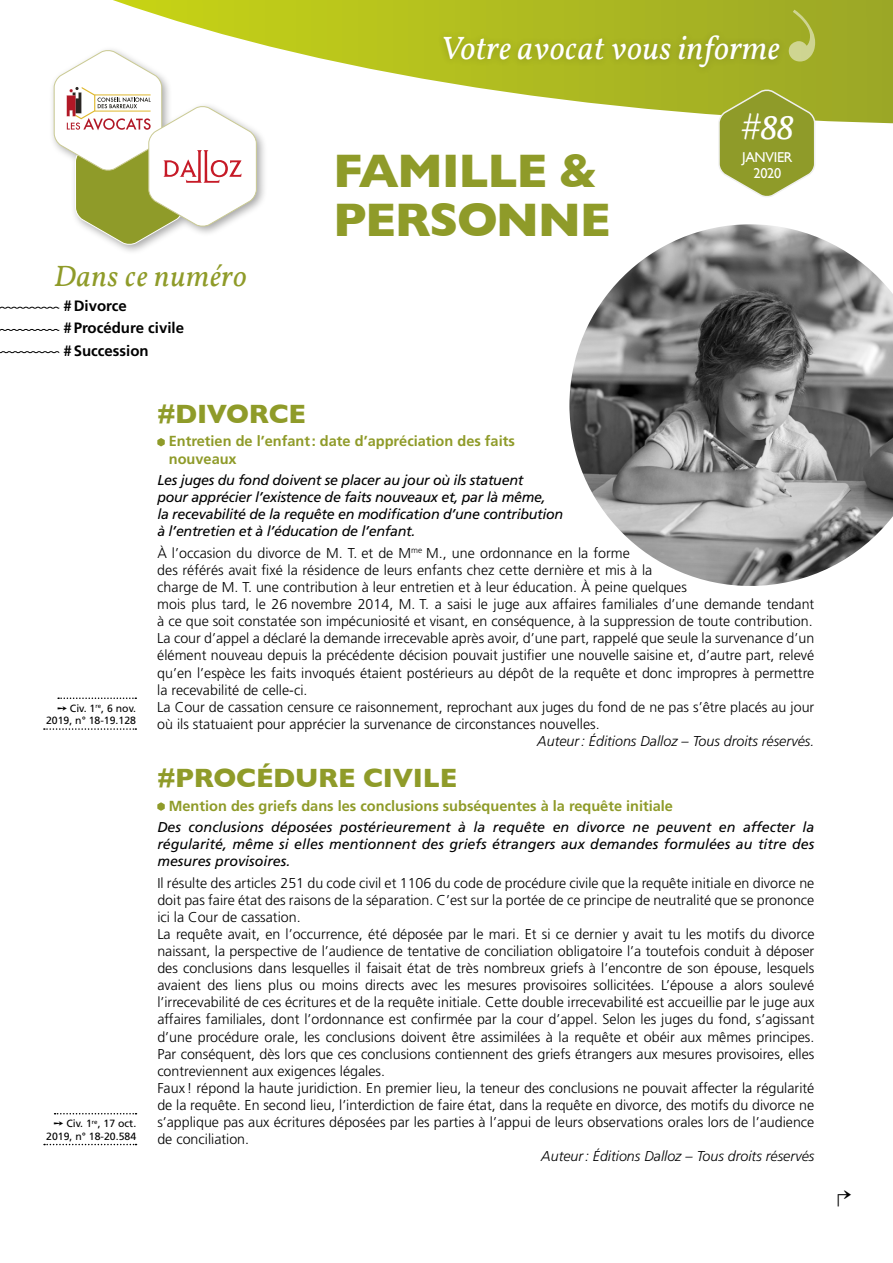
<style>
.page{position:relative;width:893px;height:1263px;background:#fff}
.page>*{position:absolute;margin:0;border:0;box-sizing:border-box;transform-origin:0 0}
.t1{font:700 48px/49.5px "Gill Sans";letter-spacing:-.03em;color:#8f9b29}
.t2{font:italic 36px "Vollkorn";color:#fff}
.t3{font:italic 33px "Vollkorn";letter-spacing:.01em;color:#fff}
.t4{font:italic 30px "Vollkorn";letter-spacing:.02em;color:#8f9b29}
.t5{font:28.8px "MS Mincho";color:#000}
.t6{font:700 27px "Gill Sans";letter-spacing:-.01em;color:#8f9b29}
.t7{font:700 15px/22.2px "Frutiger";color:#000}
.t8{font:700 14.55px/17.4px "Frutiger";color:#8f9b29}
.t9{font:300 14.25px/17.1px "Frutiger";color:#000}
.t10{font:italic 14.25px/17.1px "Frutiger";letter-spacing:-.02em;color:#000}
.t11{font:italic 300 14.25px "Frutiger";color:#000}
.t12{font:14.25px/16.2px "Gill Sans";letter-spacing:-.02em;color:#fff;text-align:center}
.t13{font:10.5px/12.3px "Frutiger";color:#000;text-align:right}
</style>
<div class="page">
<svg style="left:113px;top:0;width:780px;height:124px"></svg>
<div style="left:437px;top:29px;width:350px;height:46px;background:#000;opacity:.2"></div>
<div style="left:49px;top:45px;width:219px;height:210px;background:#000;opacity:.35"></div>
<svg style="left:54px;top:50px;width:203px;height:195px"></svg>
<svg style="left:0;top:329px;width:59px;height:2px"></svg>
<svg style="left:0;top:351px;width:59px;height:2px"></svg>
<svg style="left:0;top:306px;width:59px;height:3px"></svg>
<svg style="left:717px;top:88px;width:99px;height:109px;background:#a3ad4b"></svg>
<svg style="left:157px;top:438px;width:8px;height:8px"></svg>
<svg style="left:157px;top:802px;width:8px;height:9px"></svg>
<img style="left:569px;top:224px;width:324px;height:362px">
<svg style="left:58px;top:697px;width:78px;height:2px"></svg>
<svg style="left:44px;top:728px;width:92px;height:2px"></svg>
<svg style="left:55px;top:1113px;width:81px;height:1px"></svg>
<svg style="left:44px;top:1144px;width:92px;height:1px"></svg>
<svg style="left:789px;top:10px;width:26px;height:52px"></svg>
<h3 class="t3" style="left:440px;top:28px;width:341px">Votre avocat vous informe</h3>
<h3 class="t4" style="left:54px;top:258px;width:194px">Dans ce numéro</h3>
<p class="t7" style="left:64px;top:295px;width:122px">#Divorce #Procédure civile #Succession</p>
<h1 class="t1" style="left:333px;top:145px;width:279px">FAMILLE &amp;<br>PERSONNE</h1>
<h2 class="t2" style="left:740px;top:105px;width:54px">#88</h2>
<p class="t12" style="left:742px;top:149px;width:52px">JANVIER<br>2020</p>
<p class="t13" style="left:46px;top:702px;width:92px">➙ Civ. 1<sup>re</sup>, 6 nov.<br>2019, n° 18-19.128</p>
<p class="t13" style="left:46px;top:1117px;width:92px">➙ Civ. 1<sup>re</sup>, 17 oct.<br>2019, n° 18-20.584</p>
<h3 class="t6" style="left:157px;top:392px;width:150px">#DIVORCE</h3>
<p class="t8" style="left:169px;top:433px;width:348px">Entretien de l’enfant: date d’appréciation des faits nouveaux</p>
<p class="t10" style="left:157px;top:472px;width:407px">Les juges du fond doivent se placer au jour où ils statuent<br>pour apprécier l’existence de faits nouveaux et, par là même,<br>la recevabilité de la requête en modification d’une contribution à l’entretien et à l’éducation de l’enfant.</p>
<p class="t9" style="left:157px;top:544px;width:658px">À l’occasion du divorce de M. T. et de M<sup>me</sup> M., une ordonnance en la forme<br>des référés avait fixé la résidence de leurs enfants chez cette dernière et mis à la<br>charge de M. T. une contribution à leur entretien et à leur éducation. À peine quelques<br>mois plus tard, le 26 novembre 2014, M. T. a saisi le juge aux affaires familiales d’une demande tendant à ce que soit constatée son impécuniosité et visant, en conséquence, à la suppression de toute contribution.<br>La cour d’appel a déclaré la demande irrecevable après avoir, d’une part, rappelé que seule la survenance d’un élément nouveau depuis la précédente décision pouvait justifier une nouvelle saisine et, d’autre part, relevé qu’en l’espèce les faits invoqués étaient postérieurs au dépôt de la requête et donc impropres à permettre la recevabilité de celle-ci.<br>La Cour de cassation censure ce raisonnement, reprochant aux juges du fond de ne pas s’être placés au jour où ils statuaient pour apprécier la survenance de circonstances nouvelles.</p>
<p class="t11" style="left:537px;top:733px;width:279px">Auteur: Éditions Dalloz – Tous droits réservés.</p>
<h3 class="t6" style="left:157px;top:756px;width:301px">#PROCÉDURE CIVILE</h3>
<p class="t8" style="left:169px;top:797px;width:506px">Mention des griefs dans les conclusions subséquentes à la requête initiale</p>
<p class="t10" style="left:157px;top:819px;width:659px;text-align:justify">Des conclusions déposées postérieurement à la requête en divorce ne peuvent en affecter la régularité, même si elles mentionnent des griefs étrangers aux demandes formulées au titre des mesures provisoires.</p>
<p class="t9" style="left:157px;top:874px;width:659px">Il résulte des articles 251 du code civil et 1106 du code de procédure civile que la requête initiale en divorce ne doit pas faire état des raisons de la séparation. C’est sur la portée de ce principe de neutralité que se prononce ici la Cour de cassation.<br>La requête avait, en l’occurrence, été déposée par le mari. Et si ce dernier y avait tu les motifs du divorce naissant, la perspective de l’audience de tentative de conciliation obligatoire l’a toutefois conduit à déposer des conclusions dans lesquelles il faisait état de très nombreux griefs à l’encontre de son épouse, lesquels avaient des liens plus ou moins directs avec les mesures provisoires sollicitées. L’épouse a alors soulevé l’irrecevabilité de ces écritures et de la requête initiale. Cette double irrecevabilité est accueillie par le juge aux affaires familiales, dont l’ordonnance est confirmée par la cour d’appel. Selon les juges du fond, s’agissant d’une procédure orale, les conclusions doivent être assimilées à la requête et obéir aux mêmes principes.<br>Par conséquent, dès lors que ces conclusions contiennent des griefs étrangers aux mesures provisoires, elles contreviennent aux exigences légales.<br>Faux ! répond la haute juridiction. En premier lieu, la teneur des conclusions ne pouvait affecter la régularité de la requête. En second lieu, l’interdiction de faire état, dans la requête en divorce, des motifs du divorce ne s’applique pas aux écritures déposées par les parties à l’appui de leurs observations orales lors de l’audience de conciliation.</p>
<p class="t11" style="left:541px;top:1148px;width:275px">Auteur: Éditions Dalloz – Tous droits réservés</p>
<h3 class="t5" style="left:851px;top:1214px;width:16px;rotate:-180deg">↵</h3>
</div>
